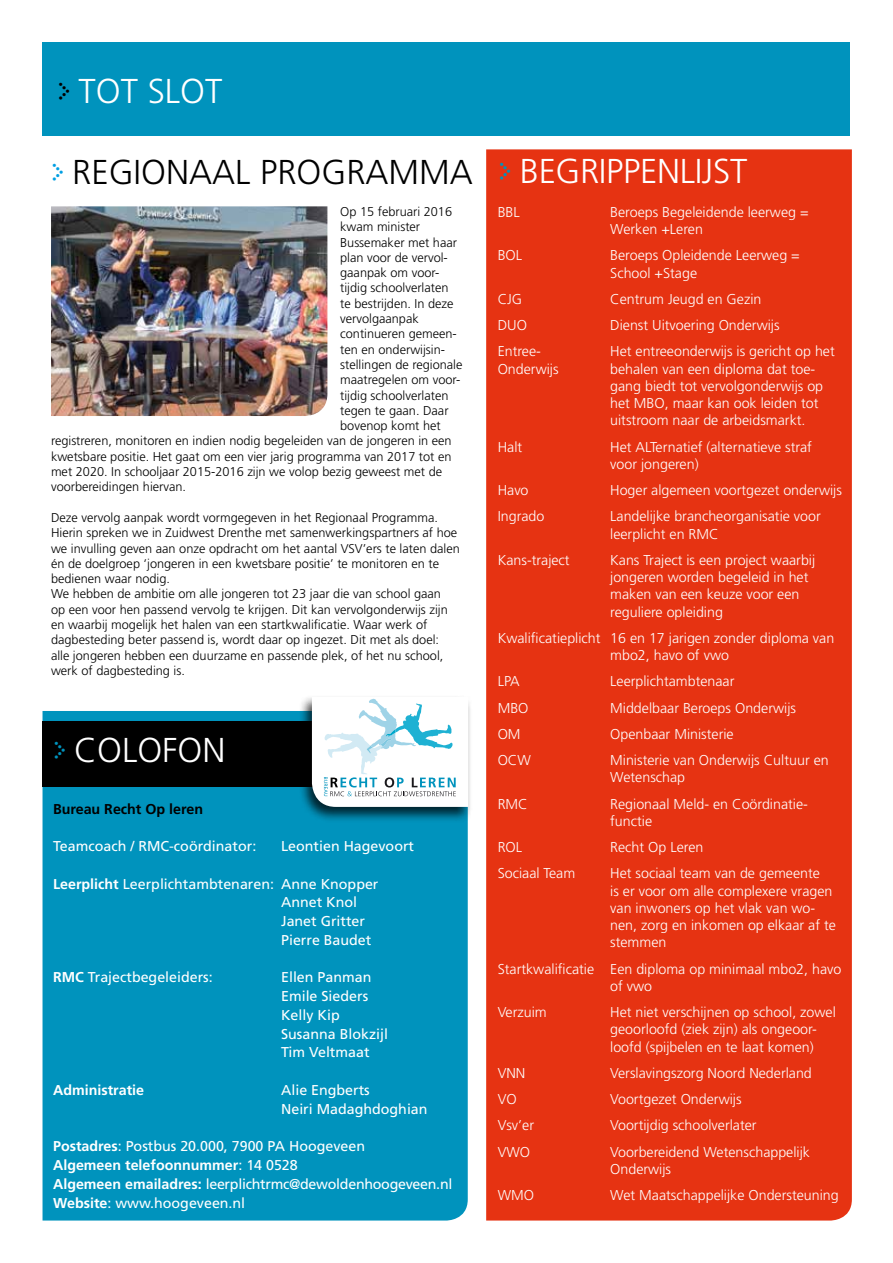
<style>
.page{position:relative;width:893px;height:1263px;background:#fff}
.page>*{position:absolute;margin:0;border:0;box-sizing:border-box;transform-origin:0 0}
.t1{font:300 34.5px "Frutiger LT Std";letter-spacing:-.01em;color:#fff}
.t2{font:300 34.5px "Frutiger LT Std";color:#000}
.t3{font:300 14.25px/17.2px "Frutiger LT Std";color:#fff}
.t4{font:14.25px/18.8px "Frutiger LT Std";color:#fff}
.t5{font:700 14.25px "Frutiger LT Std";color:#000}
.t6{font:700 14.25px "Frutiger LT Std";color:#fff}
.t7{font:300 12.75px/15.3px "Frutiger LT Std";color:#000}
.s1{font-family:"Dot Matrix Two Narrow";font-weight:400;color:#000}
.s2{font-family:"Dot Matrix Two Narrow";font-weight:400;color:#009fe3}
.s3{font-family:"Dot Matrix Two Narrow";font-weight:400;color:#0093bd}
.s4{font-weight:700}
</style>
<div class="page">
<div style="left:43px;top:43px;width:807px;height:93px;background:#0093bd"></div>
<div style="left:486px;top:149px;width:366px;height:1071px;background:#e63312"></div>
<div style="left:43px;top:711px;width:425px;height:509px;background:#0093bd"></div>
<div style="left:43px;top:721px;width:381px;height:66px;background:#000"></div>
<div style="left:299px;top:695px;width:174px;height:129px;background:#000;opacity:.75"></div>
<svg style="left:312px;top:697px;width:156px;height:110px"></svg>
<img style="left:51px;top:206px;width:276px;height:210px">
<h1 class="t1" style="left:57px;top:72px;width:166px"><span class="s1">›</span> TOT SLOT</h1>
<h1 class="t2" style="left:51px;top:153px;width:423px"><span class="s2">›</span> REGIONAAL PROGRAMMA</h1>
<p class="t7" style="left:340px;top:204px;width:113px">Op 15 februari 2016</p>
<p class="t7" style="left:340px;top:219px;width:82px">kwam minister</p>
<p class="t7" style="left:340px;top:235px;width:118px">Bussemaker met haar</p>
<p class="t7" style="left:340px;top:250px;width:109px">plan voor de vervol-</p>
<p class="t7" style="left:340px;top:265px;width:101px">gaanpak om voor-</p>
<p class="t7" style="left:340px;top:281px;width:110px">tijdig schoolverlaten</p>
<p class="t7" style="left:340px;top:296px;width:115px">te bestrijden. In deze</p>
<p class="t7" style="left:340px;top:311px;width:80px">vervolgaanpak</p>
<p class="t7" style="left:340px;top:326px;width:118px">continueren gemeen-</p>
<p class="t7" style="left:340px;top:342px;width:106px">ten en onderwijsin-</p>
<p class="t7" style="left:340px;top:357px;width:124px">stellingen de regionale</p>
<p class="t7" style="left:340px;top:372px;width:122px">maatregelen om voor-</p>
<p class="t7" style="left:340px;top:388px;width:110px">tijdig schoolverlaten</p>
<p class="t7" style="left:340px;top:403px;width:110px">tegen te gaan. Daar</p>
<p class="t7" style="left:340px;top:418px;width:102px">bovenop komt het</p>
<p class="t7" style="left:51px;top:434px;width:402px">registreren, monitoren en indien nodig begeleiden van de jongeren in een</p>
<p class="t7" style="left:51px;top:449px;width:402px">kwetsbare positie. Het gaat om een vier jarig programma van 2017 tot en</p>
<p class="t7" style="left:51px;top:464px;width:393px">met 2020. In schooljaar 2015-2016 zijn we volop bezig geweest met de</p>
<p class="t7" style="left:51px;top:479px;width:137px">voorbereidingen hiervan.</p>
<p class="t7" style="left:51px;top:510px;width:410px">Deze vervolg aanpak wordt vormgegeven in het Regionaal Programma.<br>Hierin spreken we in Zuidwest Drenthe met samenwerkingspartners af hoe we invulling geven aan onze opdracht om het aantal VSV’ers te laten dalen én de doelgroep ‘jongeren in een kwetsbare positie’ te monitoren en te bedienen waar nodig.<br>We hebben de ambitie om alle jongeren tot 23 jaar die van school gaan<br>op een voor hen passend vervolg te krijgen. Dit kan vervolgonderwijs zijn en waarbij mogelijk het halen van een startkwalificatie. Waar werk of dagbesteding beter passend is, wordt daar op ingezet. Dit met als doel: alle jongeren hebben een duurzame en passende plek, of het nu school, werk of dagbesteding is.</p>
<h1 class="t1" style="left:53px;top:730px;width:174px"><span class="s3">›</span> COLOFON</h1>
<p class="t5" style="left:53px;top:800px;width:151px">Bureau Recht Op leren</p>
<p class="t4" style="left:53px;top:837px;width:205px">Teamcoach / RMC-coördinator:</p>
<p class="t4" style="left:281px;top:837px;width:135px">Leontien Hagevoort</p>
<p class="t4" style="left:281px;top:874px;width:99px;text-indent:-228px"><span class="s4">Leerplicht</span> Leerplichtambtenaren: Anne Knopper<br>Annet Knol<br>Janet Gritter<br>Pierre Baudet</p>
<p class="t4" style="left:53px;top:968px;width:161px"><span class="s4">RMC</span> Trajectbegeleiders:</p>
<p class="t4" style="left:281px;top:968px;width:108px">Ellen Panman<br>Emile Sieders<br>Kelly Kip<br>Susanna Blokzijl<br>Tim Veltmaat</p>
<p class="t6" style="left:53px;top:1082px;width:93px">Administratie</p>
<p class="t4" style="left:281px;top:1081px;width:148px">Alie Engberts<br>Neiri Madaghdoghian</p>
<p class="t4" style="left:53px;top:1137px;width:401px"><span class="s4">Postadres</span>: Postbus 20.000, 7900 PA Hoogeveen<br><span class="s4">Algemeen telefoonnummer</span>: 14 0528<br><span class="s4">Algemeen emailadres:</span> leerplichtrmc@dewoldenhoogeveen.nl <span class="s4">Website</span>: www.hoogeveen.nl</p>
<h1 class="t1" style="left:499px;top:152px;width:250px"><span class="s3">›</span> BEGRIPPENLIJST</h1>
<p class="t3" style="left:498px;top:203px;width:24px">BBL</p>
<p class="t3" style="left:610px;top:203px;width:200px">Beroeps Begeleidende leerweg =<br>Werken +Leren</p>
<p class="t3" style="left:498px;top:247px;width:26px">BOL</p>
<p class="t3" style="left:610px;top:247px;width:191px">Beroeps Opleidende Leerweg =<br>School +Stage</p>
<p class="t3" style="left:498px;top:290px;width:26px">CJG</p>
<p class="t3" style="left:610px;top:290px;width:153px">Centrum Jeugd en Gezin</p>
<p class="t3" style="left:498px;top:317px;width:31px">DUO</p>
<p class="t3" style="left:610px;top:317px;width:171px">Dienst Uitvoering Onderwijs</p>
<p class="t3" style="left:498px;top:343px;width:45px">Entree-</p>
<p class="t3" style="left:610px;top:343px;width:226px">Het entreeonderwijs is gericht op het</p>
<p class="t3" style="left:498px;top:360px;width:62px">Onderwijs</p>
<p class="t3" style="left:610px;top:360px;width:215px">behalen van een diploma dat toe&shy;gang biedt tot vervolgonderwijs op het MBO, maar kan ook leiden tot uitstroom naar de arbeidsmarkt.</p>
<p class="t3" style="left:498px;top:438px;width:26px">Halt</p>
<p class="t3" style="left:610px;top:438px;width:203px">Het ALTernatief (alternatieve straf voor jongeren)</p>
<p class="t3" style="left:498px;top:482px;width:32px">Havo</p>
<p class="t3" style="left:610px;top:482px;width:233px">Hoger algemeen voortgezet onderwijs</p>
<p class="t3" style="left:498px;top:508px;width:48px">Ingrado</p>
<p class="t3" style="left:610px;top:508px;width:212px">Landelijke brancheorganisatie voor leerplicht en RMC</p>
<p class="t3" style="left:498px;top:551px;width:74px">Kans-traject</p>
<p class="t3" style="left:610px;top:551px;width:207px">Kans Traject is een project waarbij jongeren worden begeleid in het maken van een keuze voor een reguliere opleiding</p>
<p class="t3" style="left:498px;top:629px;width:338px;text-align:center">Kwalificatieplicht 16 en 17 jarigen zonder diploma van mbo2, havo of vwo</p>
<p class="t3" style="left:498px;top:673px;width:23px">LPA</p>
<p class="t3" style="left:610px;top:673px;width:126px">Leerplichtambtenaar</p>
<p class="t3" style="left:498px;top:699px;width:32px">MBO</p>
<p class="t3" style="left:610px;top:699px;width:187px">Middelbaar Beroeps Onderwijs</p>
<p class="t3" style="left:498px;top:725px;width:24px">OM</p>
<p class="t3" style="left:610px;top:725px;width:125px">Openbaar Ministerie</p>
<p class="t3" style="left:498px;top:752px;width:35px">OCW</p>
<p class="t3" style="left:610px;top:752px;width:220px">Ministerie van Onderwijs Cultuur en<br>Wetenschap</p>
<p class="t3" style="left:498px;top:795px;width:32px">RMC</p>
<p class="t3" style="left:610px;top:795px;width:198px">Regionaal Meld- en Coördinatie&shy;functie</p>
<p class="t3" style="left:498px;top:839px;width:26px">ROL</p>
<p class="t3" style="left:610px;top:839px;width:95px">Recht Op Leren</p>
<p class="t3" style="left:498px;top:865px;width:79px">Sociaal Team</p>
<p class="t3" style="left:610px;top:865px;width:227px">Het sociaal team van de gemeente<br>is er voor om alle complexere vragen van inwoners op het vlak van wo&shy;nen, zorg en inkomen op elkaar af te stemmen</p>
<p class="t3" style="left:610px;top:960px;width:233px;text-indent:-113px">Startkwalificatie Een diploma op minimaal mbo2, havo of vwo</p>
<p class="t3" style="left:498px;top:1004px;width:51px">Verzuim</p>
<p class="t3" style="left:610px;top:1004px;width:227px">Het niet verschijnen op school, zowel geoorloofd (ziek zijn) als ongeoor&shy;loofd (spijbelen en te laat komen)</p>
<p class="t3" style="left:498px;top:1064px;width:29px">VNN</p>
<p class="t3" style="left:610px;top:1064px;width:203px">Verslavingszorg Noord Nederland</p>
<p class="t3" style="left:498px;top:1091px;width:20px">VO</p>
<p class="t3" style="left:610px;top:1091px;width:133px">Voortgezet Onderwijs</p>
<p class="t3" style="left:498px;top:1117px;width:38px">Vsv’er</p>
<p class="t3" style="left:610px;top:1117px;width:148px">Voortijdig schoolverlater</p>
<p class="t3" style="left:498px;top:1143px;width:34px">VWO</p>
<p class="t3" style="left:610px;top:1143px;width:201px">Voorbereidend Wetenschappelijk<br>Onderwijs</p>
<p class="t3" style="left:498px;top:1187px;width:38px">WMO</p>
<p class="t3" style="left:610px;top:1187px;width:230px">Wet Maatschappelijke Ondersteuning</p>
</div>
